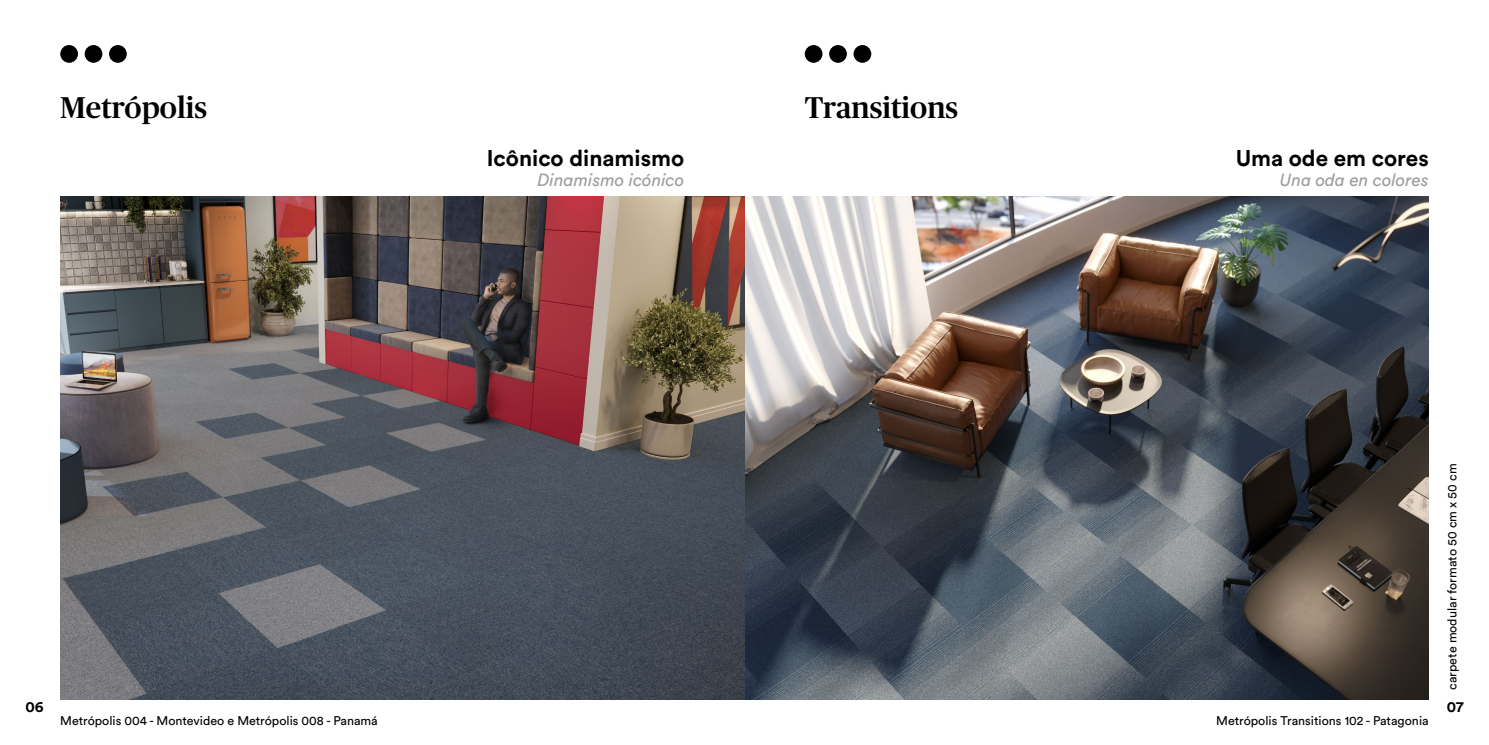
<style>
.page{position:relative;width:1489px;height:745px;background:#fff}
.page>*{position:absolute;margin:0;border:0;box-sizing:border-box;transform-origin:0 0}
.t1{font:500 30px "Publico Headline";color:#000}
.t2{font:700 22.5px "Circular Std";color:#000}
.t3{font:italic 17.5px "Circular Std";color:#9d9d9c}
.t4{font:700 15px "Circular Std";color:#000}
.t5{font:12.5px "Circular Std";color:#000}
</style>
<div class="page">
<img style="left:60px;top:196px;width:1368px;height:503px">
<div style="left:60px;top:45px;width:18px;height:18px;background:#000;border-radius:50%"></div>
<div style="left:85px;top:45px;width:17px;height:18px;background:#000;border-radius:50%"></div>
<div style="left:109px;top:45px;width:18px;height:18px;background:#000;border-radius:50%"></div>
<div style="left:804px;top:45px;width:18px;height:18px;background:#000;border-radius:50%"></div>
<div style="left:829px;top:45px;width:17px;height:18px;background:#000;border-radius:50%"></div>
<div style="left:853px;top:45px;width:18px;height:18px;background:#000;border-radius:50%"></div>
<h1 class="t1" style="left:60px;top:86px;width:148px">Metrópolis</h1>
<h1 class="t1" style="left:804px;top:86px;width:155px">Transitions</h1>
<h2 class="t2" style="left:487px;top:143px;width:199px">Icônico dinamismo</h2>
<h2 class="t2" style="left:1235px;top:143px;width:194px">Uma ode em cores</h2>
<h3 class="t3" style="left:537px;top:169px;width:148px">Dinamismo icónico</h3>
<h3 class="t3" style="left:1279px;top:169px;width:150px">Una oda en colores</h3>
<p class="t5" style="left:1444px;top:689px;width:227px;rotate:-90deg">carpete modular formato 50 cm x 50 cm</p>
<p class="t4" style="left:25px;top:696px;width:20px">06</p>
<p class="t4" style="left:1446px;top:696px;width:18px">07</p>
<p class="t5" style="left:60px;top:712px;width:319px">Metrópolis 004 - Montevideo e Metrópolis 008 - Panamá</p>
<p class="t5" style="left:1216px;top:712px;width:214px">Metrópolis Transitions 102 - Patagonia</p>
</div>
